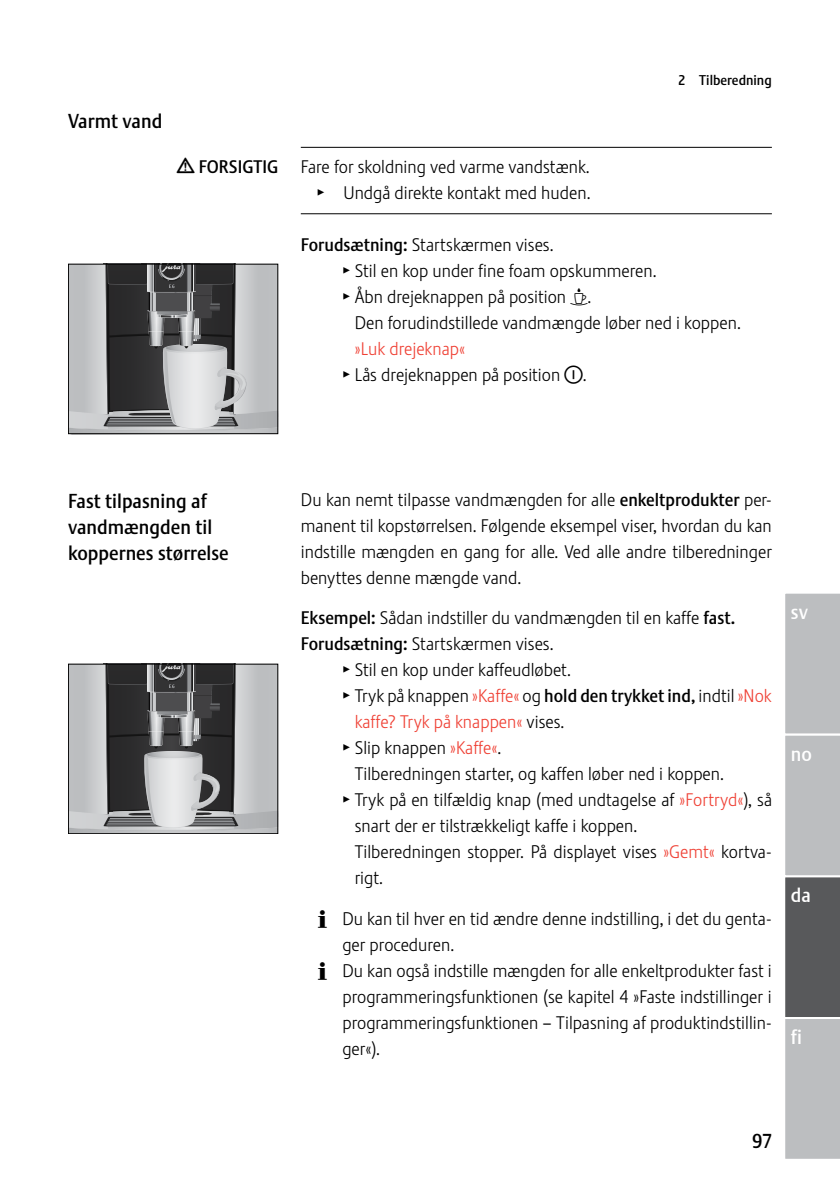
<style>
.page{position:relative;width:840px;height:1191px;background:#fff}
.page>*{position:absolute;margin:0;border:0;box-sizing:border-box;transform-origin:0 0}
.t1{font:20px/26px "Stalemate Pro 2 J Medium";color:#000}
.t2{font:20px "Stalemate LF";color:#fff}
.t3{font:18px/26px "Stalemate Pro 2 J Light";color:#000}
.t4{font:18px "Stalemate Pro 2 J Light";color:#ef4135}
.t5{font:18px "Stalemate Pro 2 J Medium";color:#000}
.t6{font:14px "Stalemate Pro 2 J Medium";color:#000}
.s1{font-family:"Jura Pict 2006";font-size:16px}
.s2{font-family:"Jura Pict 2006"}
.s3{font-family:"Stalemate Pro 2 J Medium"}
.s4{color:#ef4135}
.s5{color:#000}
</style>
<div class="page">
<svg style="left:785px;top:593px;width:54px;height:566px;background:#a4a6a8"></svg>
<hr style="left:300px;top:147px;width:471px;height:1px;background:#000">
<hr style="left:300px;top:213px;width:471px;height:1px;background:#000">
<svg style="left:70px;top:266px;width:206px;height:166px;background:#8c8c8e"></svg>
<div style="left:68px;top:264px;width:210px;height:170px;border:1px solid #000"></div>
<svg style="left:70px;top:666px;width:206px;height:166px;background:#88898b"></svg>
<div style="left:68px;top:664px;width:210px;height:170px;border:1px solid #000"></div>
<p class="t1" style="left:68px;top:108px;width:96px">Varmt vand</p>
<p class="t5" style="left:177px;top:156px;width:103px"><span class="s1">J</span> FORSIGTIG</p>
<p class="t6" style="left:678px;top:72px;width:95px">2 Tilberedning</p>
<p class="t3" style="left:300px;top:154px;width:291px;text-align:right">Fare for skoldning ved varme vandstænk.<br><span class="s2">T</span> Undgå direkte kontakt med huden.</p>
<p class="t3" style="left:343px;top:231px;width:315px;text-indent:-43px"><span class="s3">Forudsætning:</span> Startskærmen vises.<br><span class="s2">T</span> Stil en kop under fine foam opskummeren.<br><span class="s2">T</span> Åbn drejeknappen på position <span class="s2">§</span>.</p>
<p class="t3" style="left:354px;top:309px;width:387px">Den forudindstillede vandmængde løber ned i koppen.</p>
<p class="t3" style="left:343px;top:335px;width:245px;text-indent:11px"><span class="s4">»Luk drejeknap«<br></span><span class="s2">T</span> Lås drejeknappen på position <span class="s2">°</span>.</p>
<p class="t1" style="left:68px;top:488px;width:162px">Fast tilpasning af vandmængden til koppernes størrelse</p>
<p class="t3" style="left:300px;top:487px;width:472px;text-align:justify">Du kan nemt tilpasse vandmængden for alle <span class="s3">enkeltprodukter</span> per&shy;manent til kopstørrelsen. Følgende eksempel viser, hvordan du kan indstille mængden en gang for alle. Ved alle andre tilberedninger benyttes denne mængde vand.</p>
<p class="t3" style="left:300px;top:605px;width:435px"><span class="s3">Eksempel:</span> Sådan indstiller du vandmængden til en kaffe <span class="s3">fast.</span></p>
<p class="t3" style="left:300px;top:631px;width:254px"><span class="s3">Forudsætning:</span> Startskærmen vises.</p>
<p class="t3" style="left:343px;top:657px;width:229px"><span class="s2">T</span> Stil en kop under kaffeudløbet.</p>
<p class="t3" style="left:343px;top:683px;width:430px"><span class="s2">T</span> Tryk på knappen <span class="s4">»Kaffe«</span> og <span class="s3">hold den trykket ind,</span> indtil <span class="s4">»Nok</span></p>
<p class="t4" style="left:354px;top:711px;width:211px">kaffe? Tryk på knappen« <span class="s5">vises.</span></p>
<p class="t3" style="left:343px;top:735px;width:159px"><span class="s2">T</span> Slip knappen <span class="s4">»Kaffe«</span>.</p>
<p class="t3" style="left:354px;top:761px;width:370px">Tilberedningen starter, og kaffen løber ned i koppen.</p>
<p class="t3" style="left:343px;top:787px;width:430px"><span class="s2">T</span> Tryk på en tilfældig knap (med undtagelse af <span class="s4">»Fortryd«</span>), så</p>
<p class="t3" style="left:354px;top:813px;width:284px">snart der er tilstrækkeligt kaffe i koppen.</p>
<p class="t3" style="left:354px;top:839px;width:418px">Tilberedningen stopper. På displayet vises <span class="s4">»Gemt«</span> kortva-</p>
<p class="t3" style="left:354px;top:865px;width:30px">rigt.</p>
<p class="t3" style="left:318px;top:905px;width:455px"><span class="s2">E</span> Du kan til hver en tid ændre denne indstilling, i det du genta-</p>
<p class="t3" style="left:342px;top:931px;width:113px">ger proceduren.</p>
<p class="t3" style="left:318px;top:957px;width:455px"><span class="s2">E</span> Du kan også indstille mængden for alle enkeltprodukter fast i</p>
<p class="t3" style="left:342px;top:983px;width:431px">programmeringsfunktionen (se kapitel 4 »Faste indstillinger i</p>
<p class="t3" style="left:342px;top:1009px;width:430px">programmeringsfunktionen – Tilpasning af produktindstillin-</p>
<p class="t3" style="left:342px;top:1035px;width:39px">ger«).</p>
<p class="t2" style="left:790px;top:599px;width:19px">sv</p>
<p class="t2" style="left:790px;top:741px;width:23px">no</p>
<p class="t2" style="left:790px;top:883px;width:22px">da</p>
<p class="t2" style="left:790px;top:1025px;width:12px">fi</p>
<p class="t1" style="left:751px;top:1128px;width:21px">97</p>
</div>
